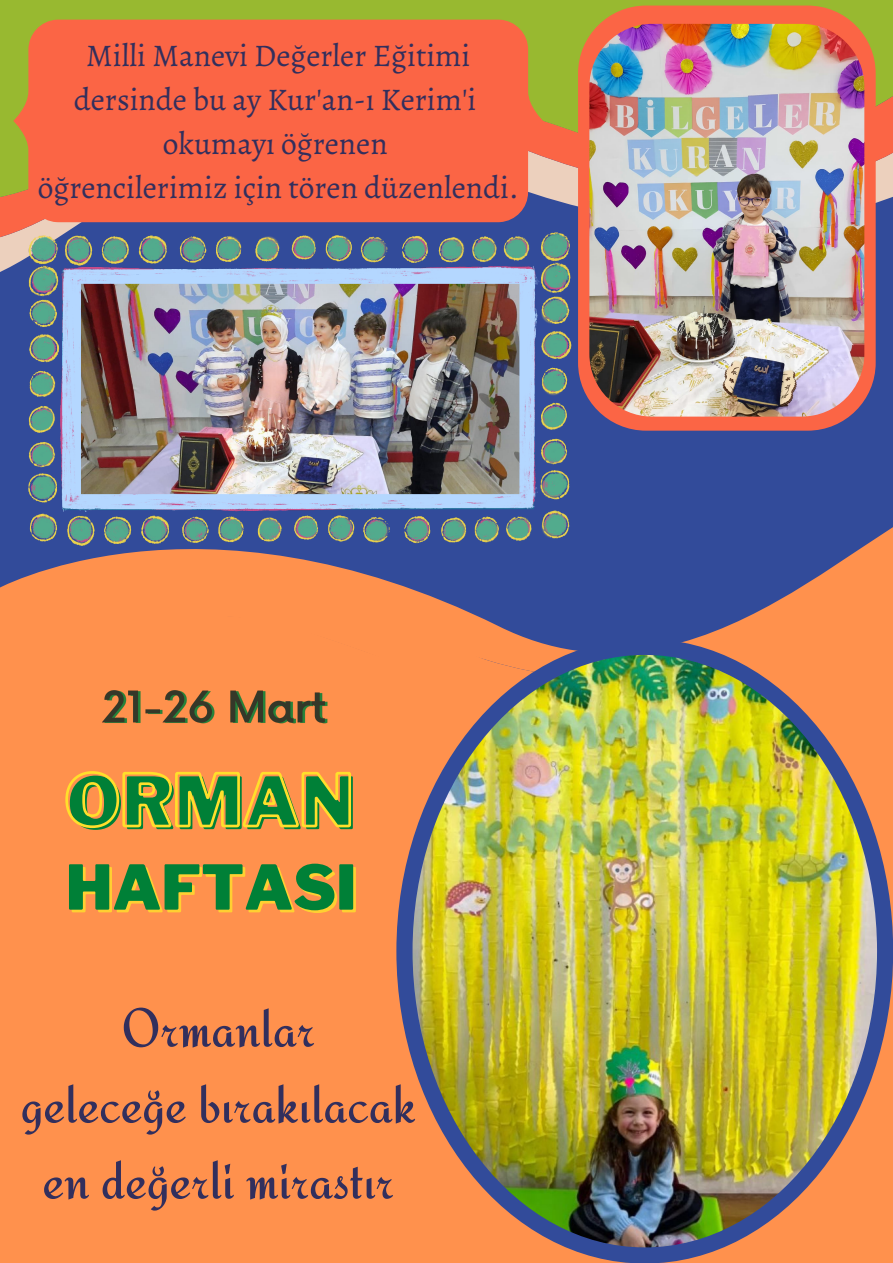
<style>
.page{position:relative;width:893px;height:1263px;background:#324b9a}
.page>*{position:absolute;margin:0;border:0;box-sizing:border-box;transform-origin:0 0}
.t1{font:900 71.18px "Libre Franklin";color:#008037}
.t2{font:900 61.2px "Libre Franklin";color:#008037}
.t3{font:54.6px "Redressed";color:#322f5d}
.t4{font:31.5px "Alegreya";color:#322f5d}
</style>
<div class="page">
<svg style="left:0;top:211px;width:876px;height:45px"></svg>
<svg style="left:0;top:0;width:893px;height:211px;background:#a6b03e"></svg>
<div style="left:578px;top:6px;width:297px;height:425px;background:#fb6545;border-radius:68px"></div>
<img style="left:589px;top:24px;width:275px;height:393px;border-radius:63px">
<img style="left:29px;top:233px;width:543px;height:244px">
<div style="left:13px;top:20px;width:530px;height:202px;background:#fb6545"></div>
<img style="left:28px;top:477px;width:542px;height:27px">
<svg style="left:29px;top:504px;width:864px;height:41px"></svg>
<svg style="left:0;top:545px;width:893px;height:46px"></svg>
<div style="left:0;top:591px;width:893px;height:672px;background:#ff914d"></div>
<img style="left:396px;top:639px;width:497px;height:624px">
<svg style="left:64px;top:769px;width:288px;height:61px;background:#ffa145"></svg>
<img style="left:101px;top:683px;width:229px;height:53px">
<p class="t4" style="left:86px;top:34px;width:383px">Milli Manevi Değerler Eğitimi</p>
<p class="t4" style="left:74px;top:78px;width:401px">dersinde bu ay Kur'an-ı Kerim'i</p>
<p class="t4" style="left:163px;top:122px;width:226px">okumayı öğrenen</p>
<p class="t4" style="left:38px;top:165px;width:482px">öğrencilerimiz için tören düzenlendi.</p>
<p class="t1" style="left:68px;top:760px;width:290px">ORMAN</p>
<p class="t2" style="left:66px;top:850px;width:292px">HAFTASI</p>
<p class="t3" style="left:121px;top:996px;width:195px">Ormanlar</p>
<p class="t3" style="left:21px;top:1072px;width:396px">geleceğe bırakılacak</p>
<p class="t3" style="left:42px;top:1147px;width:353px">en değerli mirastır</p>
</div>
